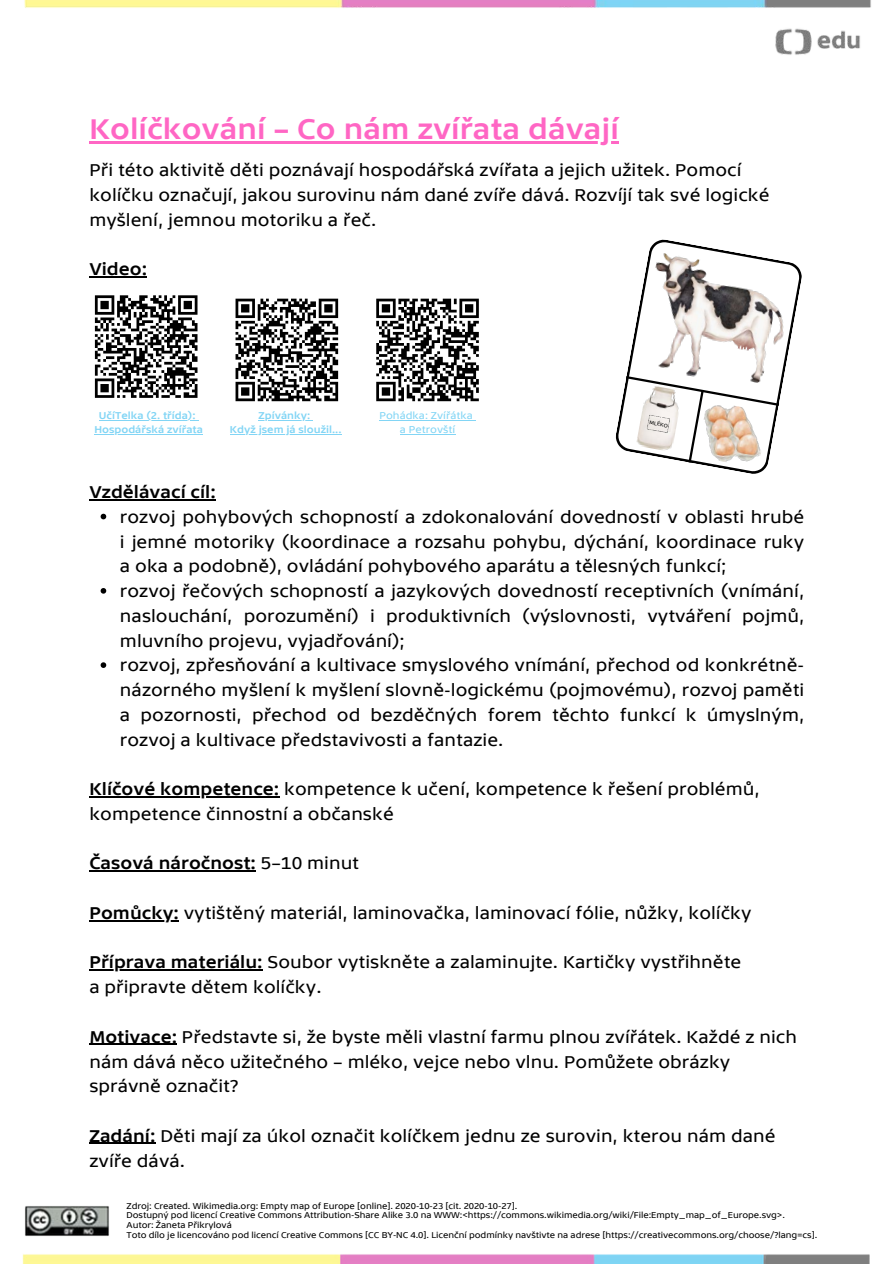
<style>
.page{position:relative;width:894px;height:1264px;background:#fff}
.page>*{position:absolute;margin:0;border:0;box-sizing:border-box;transform-origin:0 0}
.t1{font:30px "TV Sans Screen Med";color:#ff66c4}
.t2{font:18px/24.8px "TV Sans Screen";color:#000}
.t3{font:18px "TV Sans Screen Med";color:#000}
.t4{font:10.5px "TV Sans Screen Med";color:#82d5f5}
.t5{font:10.5px/14px "TV Sans Screen";color:#82d5f5;text-align:center}
.t6{font:9px "TV Sans Screen";letter-spacing:-.01em;color:#000}
.t7{font:5.4px "TV Sans Screen";color:#000}
.s1{font-family:"TV Sans Screen Med"}
.s2{font-family:"TV Sans Screen"}
</style>
<div class="page">
<img style="left:24px;top:0;width:847px;height:55px">
<img style="left:22px;top:1254px;width:848px;height:9px">
<img style="left:25px;top:1206px;width:84px;height:30px">
<hr style="left:89px;top:276px;width:58px;height:1px;background:#000">
<hr style="left:89px;top:499px;width:127px;height:1px;background:#000">
<svg style="left:101px;top:513px;width:5px;height:6px"></svg>
<svg style="left:101px;top:588px;width:5px;height:5px"></svg>
<svg style="left:101px;top:662px;width:5px;height:6px"></svg>
<hr style="left:89px;top:796px;width:190px;height:1px;background:#000">
<hr style="left:89px;top:870px;width:167px;height:1px;background:#000">
<hr style="left:89px;top:920px;width:90px;height:1px;background:#000">
<hr style="left:89px;top:969px;width:173px;height:1px;background:#000">
<hr style="left:89px;top:1043px;width:88px;height:1px;background:#000">
<hr style="left:89px;top:1142px;width:66px;height:1px;background:#000">
<hr style="left:89px;top:141px;width:529px;height:2px;background:#ff66c4">
<svg style="left:615px;top:239px;width:187px;height:235px"></svg>
<img style="left:637px;top:252px;width:156px;height:139px">
<img style="left:696px;top:465px;width:72px;height:3px">
<svg style="left:623px;top:374px;width:158px;height:91px"></svg>
<svg style="left:94px;top:295px;width:104px;height:103px"></svg>
<hr style="left:99px;top:420px;width:96px;height:1px;background:#82d5f5">
<hr style="left:94px;top:434px;width:109px;height:1px;background:#82d5f5">
<svg style="left:235px;top:298px;width:104px;height:104px"></svg>
<hr style="left:258px;top:420px;width:52px;height:1px;background:#82d5f5">
<hr style="left:230px;top:434px;width:111px;height:1px;background:#82d5f5">
<svg style="left:376px;top:298px;width:103px;height:104px"></svg>
<hr style="left:379px;top:420px;width:93px;height:1px;background:#82d5f5">
<hr style="left:400px;top:434px;width:55px;height:1px;background:#82d5f5">
<p class="t1" style="left:89px;top:111px;width:531px">Kolíčkování – Co nám zvířata dávají</p>
<h2 class="t2" style="left:89px;top:158px;width:681px">Při této aktivitě děti poznávají hospodářská zvířata a jejich užitek. Pomocí kolíčku označují, jakou surovinu nám dané zvíře dává. Rozvíjí tak své logické myšlení, jemnou motoriku a řeč.</h2>
<p class="t3" style="left:89px;top:258px;width:59px">Video:</p>
<h4 class="t4" style="left:99px;top:409px;width:98px">UčíTelka (2. třída):</h4>
<h4 class="t4" style="left:94px;top:423px;width:110px">Hospodářská zvířata</h4>
<h5 class="t4" style="left:258px;top:409px;width:53px">Zpívánky:</h5>
<p class="t4" style="left:230px;top:423px;width:113px">Když jsem já sloužil...</p>
<p class="t5" style="left:379px;top:409px;width:95px">Pohádka: Zvířátka a Petrovští</p>
<p class="t7" style="left:649px;top:419px;width:20px;rotate:10deg">MLÉKO</p>
<p class="t3" style="left:89px;top:481px;width:128px">Vzdělávací cíl:</p>
<p class="t2" style="left:120px;top:504px;width:685px;text-align:justify">rozvoj pohybových schopností a zdokonalování dovedností v oblasti hrubé i jemné motoriky (koordinace a rozsahu pohybu, dýchání, koordinace ruky a oka a podobně), ovládání pohybového aparátu a tělesných funkcí;</p>
<h3 class="t2" style="left:120px;top:579px;width:685px;text-align:justify">rozvoj řečových schopností a jazykových dovedností receptivních (vnímání, naslouchání, porozumění) i produktivních (výslovnosti, vytváření pojmů, mluvního projevu, vyjadřování);</h3>
<h3 class="t2" style="left:120px;top:653px;width:685px;text-align:justify">rozvoj, zpřesňování a kultivace smyslového vnímání, přechod od konkrétně&shy;názorného myšlení k myšlení slovně-logickému (pojmovému), rozvoj paměti a pozornosti, přechod od bezděčných forem těchto funkcí k úmyslným, rozvoj a kultivace představivosti a fantazie.</h3>
<h3 class="t2" style="left:89px;top:777px;width:671px"><span class="s1">Klíčové kompetence:</span> kompetence k učení, kompetence k řešení problémů, kompetence činnostní a občanské</h3>
<h3 class="t3" style="left:89px;top:852px;width:271px">Časová náročnost: <span class="s2">5–10 minut</span></h3>
<h3 class="t2" style="left:89px;top:900px;width:663px"><span class="s1">Pomůcky:</span> vytištěný materiál, laminovačka, laminovací fólie, nůžky, kolíčky</h3>
<h3 class="t2" style="left:89px;top:950px;width:653px"><span class="s1">Příprava materiálu:</span> Soubor vytiskněte a zalaminujte. Kartičky vystřihněte a připravte dětem kolíčky.</h3>
<p class="t2" style="left:89px;top:1024px;width:709px"><span class="s1">Motivace:</span> Představte si, že byste měli vlastní farmu plnou zvířátek. Každé z nich nám dává něco užitečného – mléko, vejce nebo vlnu. Pomůžete obrázky správně označit?</p>
<p class="t2" style="left:89px;top:1123px;width:687px"><span class="s1">Zadání:</span> Děti mají za úkol označit kolíčkem jednu ze surovin, kterou nám dané zvíře dává.</p>
<p class="t6" style="left:126px;top:1200px;width:392px">Zdroj: Created. Wikimedia.org: Empty map of Europe [online]. 2020-10-23 [cit. 2020-10-27].</p>
<h1 class="t6" style="left:126px;top:1209px;width:659px">Dostupný pod licencí Creative Commons Attribution-Share Alike 3.0 na WWW:&lt;https://commons.wikimedia.org/wiki/File:Empty_map_of_Europe.svg&gt;.</h1>
<h3 class="t6" style="left:126px;top:1219px;width:107px">Autor: Žaneta Přikrylová</h3>
<h2 class="t6" style="left:126px;top:1229px;width:692px">Toto dílo je licencováno pod licencí Creative Commons [CC BY-NC 4.0]. Licenční podmínky navštivte na adrese [https://creativecommons.org/choose/?lang=cs].</h2>
</div>
